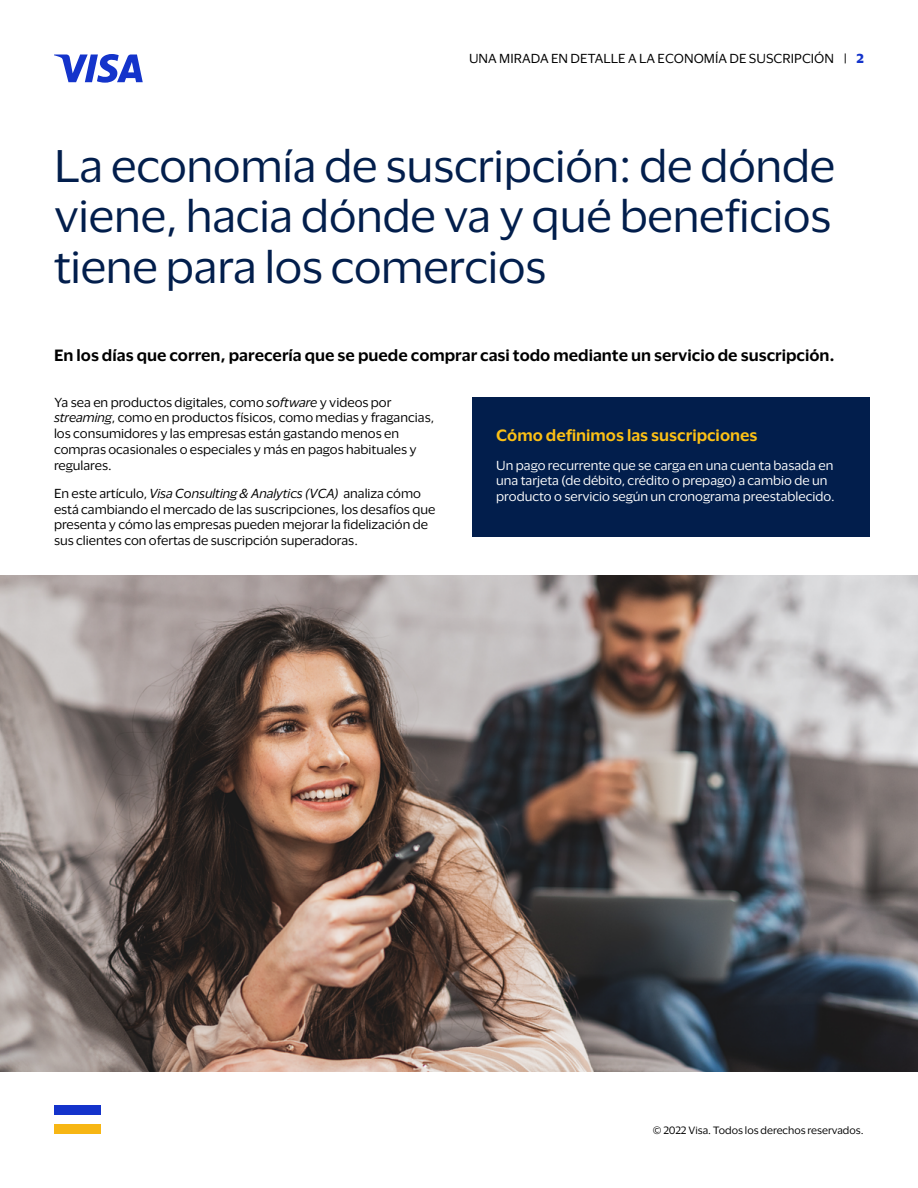
<style>
.page{position:relative;width:918px;height:1188px;background:#fff}
.page>*{position:absolute;margin:0;border:0;box-sizing:border-box;transform-origin:0 0}
.t1{font:42px/50.4px "Visa Dialect";letter-spacing:-.005em;color:#021e4c;text-align:justify}
.t2{font:600 15px "Visa Dialect";color:#000}
.t3{font:600 15px "Visa Dialect";color:#fcc015}
.t4{font:12px/15.8px "Visa Dialect";color:#000}
.t5{font:12px/15.8px "Visa Dialect";color:#fff}
.t6{font:9.75px "Visa Dialect";color:#000}
.s1{font-weight:700;color:#1434cb}
.s2{font-style:italic}
</style>
<div class="page">
<div style="left:472px;top:398px;width:398px;height:139px;background:#021e4c"></div>
<img style="left:0;top:575px;width:918px;height:497px">
<svg style="left:54px;top:54px;width:89px;height:29px"></svg>
<div style="left:54px;top:1105px;width:46px;height:10px;background:#1433cb"></div>
<div style="left:54px;top:1124px;width:46px;height:10px;background:#f7b614"></div>
<p class="t4" style="left:469px;top:50px;width:396px">UNA MIRADA EN DETALLE A LA ECONOMÍA DE SUSCRIPCIÓN | <span class="s1">2</span></p>
<h1 class="t1" style="left:54px;top:138px;width:783px">La economía de suscripción: de dónde viene, hacia dónde va y qué beneficios tiene para los comercios</h1>
<p class="t2" style="left:54px;top:343px;width:782px">En los días que corren, parecería que se puede comprar casi todo mediante un servicio de suscripción.</p>
<p class="t4" style="left:54px;top:393px;width:382px">Ya sea en productos digitales, como <span class="s2">software</span> y videos por <span class="s2">streaming</span>, como en productos físicos, como medias y fragancias, los consumidores y las empresas están gastando menos en compras ocasionales o especiales y más en pagos habituales y regulares.</p>
<p class="t4" style="left:54px;top:485px;width:383px">En este artículo, <span class="s2">Visa Consulting &amp; Analytics (VCA)</span> analiza cómo está cambiando el mercado de las suscripciones, los desafíos que presenta y cómo las empresas pueden mejorar la fidelización de sus clientes con ofertas de suscripción superadoras.</p>
<p class="t3" style="left:496px;top:424px;width:263px">Cómo definimos las suscripciones</p>
<p class="t5" style="left:496px;top:456px;width:340px">Un pago recurrente que se carga en una cuenta basada en una tarjeta (de débito, crédito o prepago) a cambio de un producto o servicio según un cronograma preestablecido.</p>
<p class="t6" style="left:653px;top:1123px;width:212px">© 2022 Visa. Todos los derechos reservados.</p>
</div>
